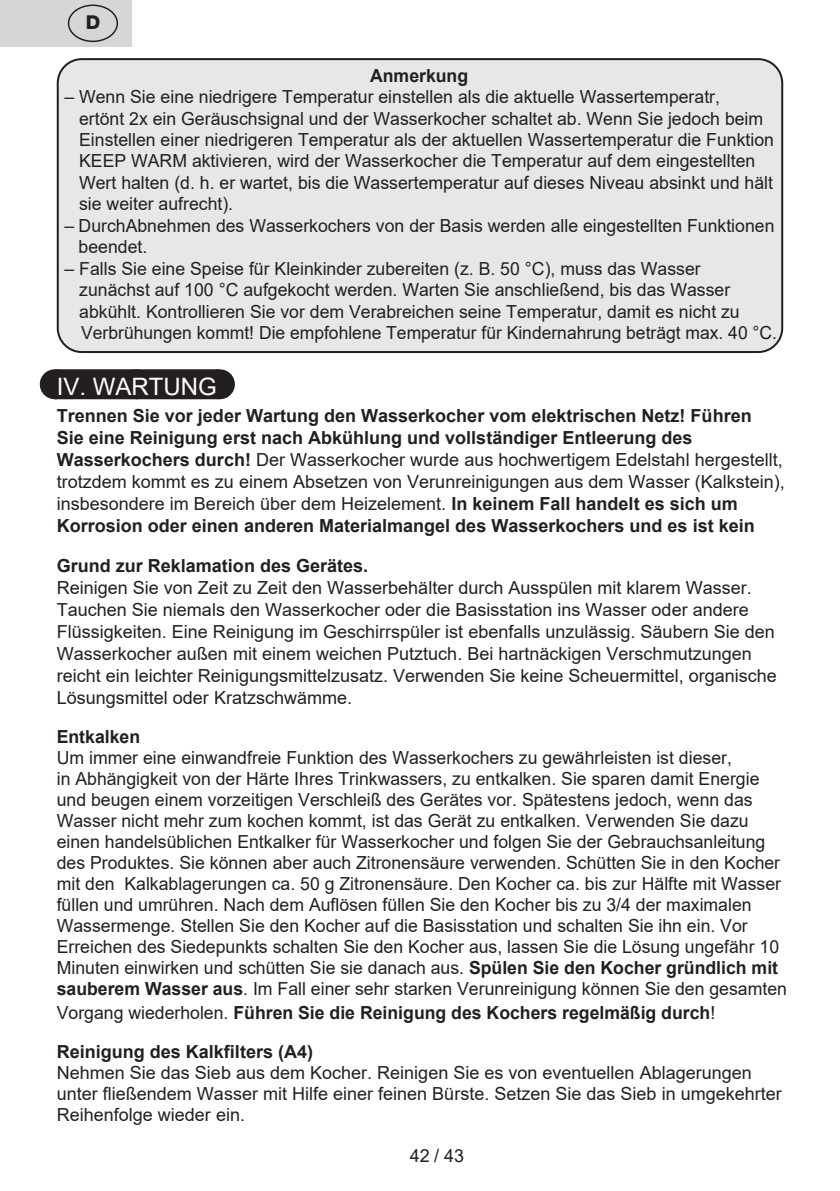
<style>
.page{position:relative;width:840px;height:1191px;background:#fff}
.page>*{position:absolute;margin:0;border:0;box-sizing:border-box;transform-origin:0 0}
.t1{font:24px "Arial";color:#fff}
.t2{font:800 19.2px "Helvetica Neue OT";color:#231f20}
.t3{font:18px/21px "Arial";color:#231f20}
.t4{font:700 18px/22px "Arial";color:#231f20}
.s1{font-weight:400}
.s2{font-weight:700}
</style>
<div class="page">
<div style="left:55px;top:369px;width:164px;height:30px;background:#231f20"></div>
<svg style="left:137px;top:369px;width:41px;height:1px"></svg>
<hr style="left:219px;top:369px;width:1px;height:30px;background:#231f20">
<div style="left:58px;top:59px;width:723px;height:293px;background:#e6e7e9;border-radius:24px"></div>
<div style="left:57px;top:58px;width:725px;height:295px;border:2px solid #231f20;border-radius:24px"></div>
<div style="left:0;top:0;width:131px;height:47px;background:#d5d6d8"></div>
<div style="left:68px;top:5px;width:50px;height:37px;border:1px solid #231f20;border-radius:50%"></div>
<p class="t2" style="left:86px;top:11px;width:16px">D</p>
<p class="t4" style="left:370px;top:65px;width:100px">Anmerkung</p>
<p class="t3" style="left:79px;top:86px;width:696px;text-indent:-15px">– Wenn Sie eine niedrigere Temperatur einstellen als die aktuelle Wassertemperatr,<br>ertönt 2x ein Geräuschsignal und der Wasserkocher schaltet ab. Wenn Sie jedoch beim Einstellen einer niedrigeren Temperatur als der aktuellen Wassertemperatur die Funktion KEEP WARM aktivieren, wird der Wasserkocher die Temperatur auf dem eingestellten Wert halten (d. h. er wartet, bis die Wassertemperatur auf dieses Niveau absinkt und hält sie weiter aufrecht).</p>
<p class="t3" style="left:79px;top:214px;width:697px;text-indent:-14px">– DurchAbnehmen des Wasserkochers von der Basis werden alle eingestellten Funktionen beendet.</p>
<p class="t3" style="left:79px;top:258px;width:699px;text-indent:-15px">– Falls Sie eine Speise für Kleinkinder zubereiten (z. B. 50 °C), muss das Wasser<br>zunächst auf 100 °C aufgekocht werden. Warten Sie anschließend, bis das Wasser abkühlt. Kontrollieren Sie vor dem Verabreichen seine Temperatur, damit es nicht zu Verbrühungen kommt! Die empfohlene Temperatur für Kindernahrung beträgt max. 40 °C.</p>
<h1 class="t1" style="left:57px;top:369px;width:161px">IV. WARTUNG</h1>
<p class="t4" style="left:57px;top:405px;width:729px">Trennen Sie vor jeder Wartung den Wasserkocher vom elektrischen Netz! Führen<br>Sie eine Reinigung erst nach Abkühlung und vollständiger Entleerung des Wasserkochers durch! <span class="s1">Der Wasserkocher wurde aus hochwertigem Edelstahl hergestellt, trotzdem kommt es zu einem Absetzen von Verunreinigungen aus dem Wasser (Kalkstein), insbesondere im Bereich über dem Heizelement.</span> In keinem Fall handelt es sich um Korrosion oder einen anderen Materialmangel des Wasserkochers und es ist kein</p>
<p class="t4" style="left:57px;top:555px;width:313px">Grund zur Reklamation des Gerätes.</p>
<p class="t3" style="left:57px;top:577px;width:721px;line-height:22px">Reinigen Sie von Zeit zu Zeit den Wasserbehälter durch Ausspülen mit klarem Wasser.<br>Tauchen Sie niemals den Wasserkocher oder die Basisstation ins Wasser oder andere Flüssigkeiten. Eine Reinigung im Geschirrspüler ist ebenfalls unzulässig. Säubern Sie den Wasserkocher außen mit einem weichen Putztuch. Bei hartnäckigen Verschmutzungen reicht ein leichter Reinigungsmittelzusatz. Verwenden Sie keine Scheuermittel, organische Lösungsmittel oder Kratzschwämme.</p>
<p class="t4" style="left:57px;top:726px;width:85px">Entkalken</p>
<p class="t3" style="left:57px;top:747px;width:731px">Um immer eine einwandfreie Funktion des Wasserkochers zu gewährleisten ist dieser,<br>in Abhängigkeit von der Härte Ihres Trinkwassers, zu entkalken. Sie sparen damit Energie und beugen einem vorzeitigen Verschleiß des Gerätes vor. Spätestens jedoch, wenn das Wasser nicht mehr zum kochen kommt, ist das Gerät zu entkalken. Verwenden Sie dazu einen handelsüblichen Entkalker für Wasserkocher und folgen Sie der Gebrauchsanleitung des Produktes. Sie können aber auch Zitronensäure verwenden. Schütten Sie in den Kocher mit den Kalkablagerungen ca. 50 g Zitronensäure. Den Kocher ca. bis zur Hälfte mit Wasser füllen und umrühren. Nach dem Auflösen füllen Sie den Kocher bis zu 3/4 der maximalen Wassermenge. Stellen Sie den Kocher auf die Basisstation und schalten Sie ihn ein. Vor Erreichen des Siedepunkts schalten Sie den Kocher aus, lassen Sie die Lösung ungefähr 10<br>Minuten einwirken und schütten Sie sie danach aus. <span class="s2">Spülen Sie den Kocher gründlich mit sauberem Wasser aus</span>. Im Fall einer sehr starken Verunreinigung können Sie den gesamten</p>
<p class="t4" style="left:57px;top:993px;width:659px;line-height:39px"><span class="s1">Vorgang wiederholen.</span> Führen Sie die Reinigung des Kochers regelmäßig durch<span class="s1">!<br></span>Reinigung des Kalkfilters (A4)</p>
<p class="t3" style="left:57px;top:1062px;width:726px">Nehmen Sie das Sieb aus dem Kocher. Reinigen Sie es von eventuellen Ablagerungen unter fließendem Wasser mit Hilfe einer feinen Bürste. Setzen Sie das Sieb in umgekehrter<br>Reihenfolge wieder ein.</p>
<p class="t3" style="left:410px;top:1144px;width:56px">42 / 43</p>
</div>
